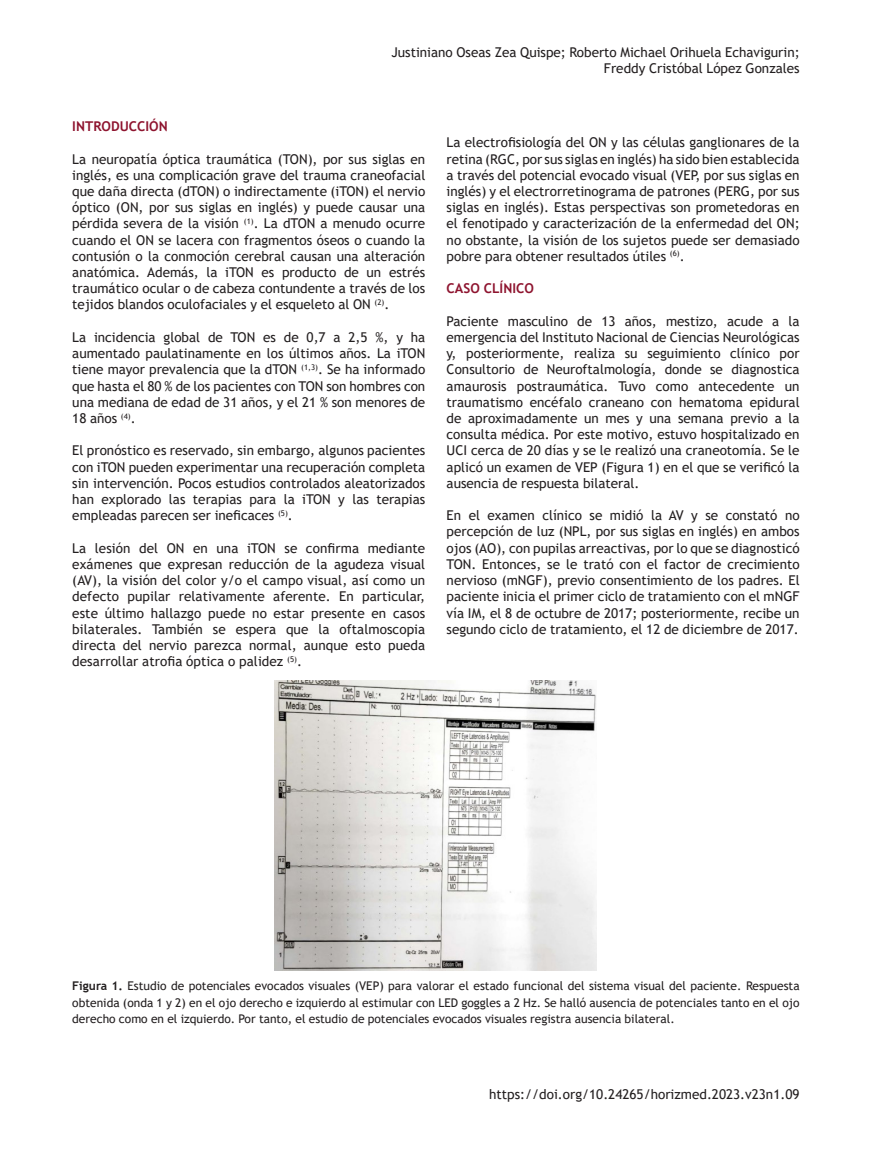
<style>
.page{position:relative;width:872px;height:1149px;background:#fff}
.page>*{position:absolute;margin:0;border:0;box-sizing:border-box;transform-origin:0 0}
.TEXTO_PRINCIPAL_HORI{font:13.5px/16.2px "Trebuchet MS";color:#231f20;text-align:justify}
.ENCABEZADO_AUTOR{font:13.5px "Trebuchet MS";color:#231f20}
.SUBTITULO_MAYUSCULAS{font:700 13.5px "Trebuchet MS";color:#8e142f}
.LEYENDAS_cuadros{font:12px/16.2px "Trebuchet MS";color:#231f20;text-align:justify}
.s1{font-weight:700}
</style>
<div class="page">
<img style="left:274px;top:680px;width:322px;height:290px">
<p class="ENCABEZADO_AUTOR" style="left:391px;top:43px;width:410px">Justiniano Oseas Zea Quispe; Roberto Michael Orihuela Echavigurin;</p>
<p class="ENCABEZADO_AUTOR" style="left:604px;top:60px;width:197px">Freddy Cristóbal López Gonzales</p>
<p class="SUBTITULO_MAYUSCULAS" style="left:72px;top:118px;width:97px">INTRODUCCIÓN</p>
<p class="TEXTO_PRINCIPAL_HORI" style="left:72px;top:150px;width:354px">La neuropatía óptica traumática (TON), por sus siglas en inglés, es una complicación grave del trauma craneofacial que daña directa (dTON) o indirectamente (iTON) el nervio óptico (ON, por sus siglas en inglés) y puede causar una pérdida severa de la visión <sup>(1)</sup>. La dTON a menudo ocurre cuando el ON se lacera con fragmentos óseos o cuando la contusión o la conmoción cerebral causan una alteración anatómica. Además, la iTON es producto de un estrés traumático ocular o de cabeza contundente a través de los tejidos blandos oculofaciales y el esqueleto al ON <sup>(2)</sup>.</p>
<p class="TEXTO_PRINCIPAL_HORI" style="left:72px;top:329px;width:354px">La incidencia global de TON es de 0,7 a 2,5 %, y ha aumentado paulatinamente en los últimos años. La iTON tiene mayor prevalencia que la dTON <sup>(1,3)</sup>. Se ha informado que hasta el 80 % de los pacientes con TON son hombres con una mediana de edad de 31 años, y el 21 % son menores de 18 años <sup>(4)</sup>.</p>
<p class="TEXTO_PRINCIPAL_HORI" style="left:72px;top:442px;width:354px">El pronóstico es reservado, sin embargo, algunos pacientes con iTON pueden experimentar una recuperación completa sin intervención. Pocos estudios controlados aleatorizados han explorado las terapias para la iTON y las terapias empleadas parecen ser ineficaces <sup>(5)</sup>.</p>
<p class="TEXTO_PRINCIPAL_HORI" style="left:72px;top:539px;width:354px">La lesión del ON en una iTON se confirma mediante exámenes que expresan reducción de la agudeza visual (AV), la visión del color y/o el campo visual, así como un defecto pupilar relativamente aferente. En particular, este último hallazgo puede no estar presente en casos bilaterales. También se espera que la oftalmoscopia directa del nervio parezca normal, aunque esto pueda desarrollar atrofia óptica o palidez <sup>(5)</sup>.</p>
<p class="TEXTO_PRINCIPAL_HORI" style="left:446px;top:134px;width:354px">La electrofisiología del ON y las células ganglionares de la retina (RGC, por sus siglas en inglés) ha sido bien establecida a través del potencial evocado visual (VEP, por sus siglas en inglés) y el electrorretinograma de patrones (PERG, por sus siglas en inglés). Estas perspectivas son prometedoras en el fenotipado y caracterización de la enfermedad del ON; no obstante, la visión de los sujetos puede ser demasiado pobre para obtener resultados útiles <sup>(6)</sup>.</p>
<p class="SUBTITULO_MAYUSCULAS" style="left:446px;top:280px;width:89px">CASO CLÍNICO</p>
<p class="TEXTO_PRINCIPAL_HORI" style="left:446px;top:312px;width:354px">Paciente masculino de 13 años, mestizo, acude a la emergencia del Instituto Nacional de Ciencias Neurológicas y, posteriormente, realiza su seguimiento clínico por Consultorio de Neuroftalmología, donde se diagnostica amaurosis postraumática. Tuvo como antecedente un traumatismo encéfalo craneano con hematoma epidural de aproximadamente un mes y una semana previo a la consulta médica. Por este motivo, estuvo hospitalizado en UCI cerca de 20 días y se le realizó una craneotomía. Se le aplicó un examen de VEP (Figura 1) en el que se verificó la ausencia de respuesta bilateral.</p>
<p class="TEXTO_PRINCIPAL_HORI" style="left:446px;top:507px;width:354px">En el examen clínico se midió la AV y se constató no percepción de luz (NPL, por sus siglas en inglés) en ambos ojos (AO), con pupilas arreactivas, por lo que se diagnosticó TON. Entonces, se le trató con el factor de crecimiento nervioso (mNGF), previo consentimiento de los padres. El paciente inicia el primer ciclo de tratamiento con el mNGF vía IM, el 8 de octubre de 2017; posteriormente, recibe un segundo ciclo de tratamiento, el 12 de diciembre de 2017.</p>
<p class="LEYENDAS_cuadros" style="left:72px;top:977px;width:729px"><span class="s1">Figura 1.</span> Estudio de potenciales evocados visuales (VEP) para valorar el estado funcional del sistema visual del paciente. Respuesta obtenida (onda 1 y 2) en el ojo derecho e izquierdo al estimular con LED goggles a 2 Hz. Se halló ausencia de potenciales tanto en el ojo derecho como en el izquierdo. Por tanto, el estudio de potenciales evocados visuales registra ausencia bilateral.</p>
<p class="TEXTO_PRINCIPAL_HORI" style="left:489px;top:1085px;width:312px">https://doi.org/10.24265/horizmed.2023.v23n1.09</p>
</div>
